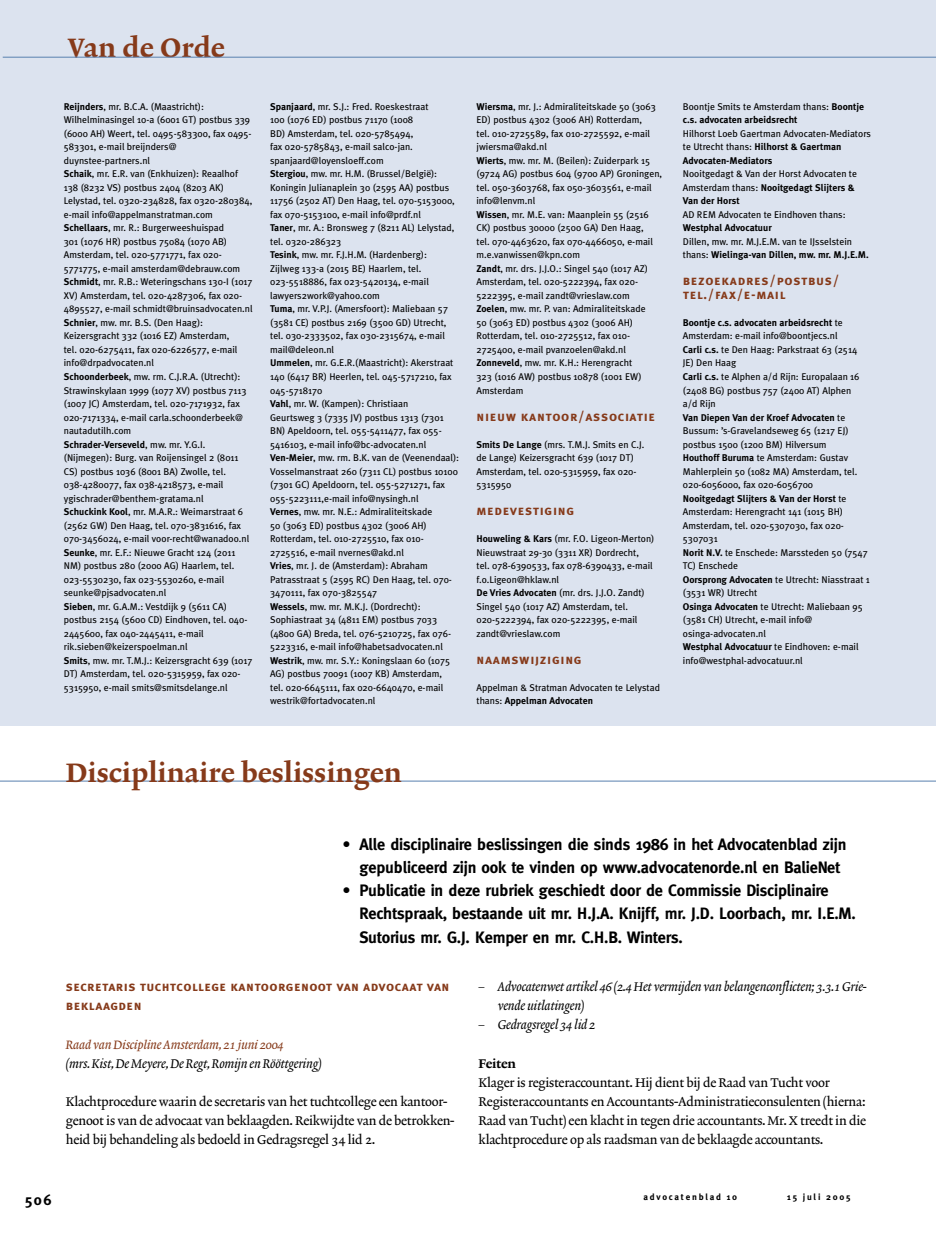
<style>
.page{position:relative;width:936px;height:1234px;background:#fff}
.page>*{position:absolute;margin:0;border:0;box-sizing:border-box;transform-origin:0 0}
.t1{font:500 27px "Lexicon No 2 Roman D";color:#863a1a}
.t2{font:700 16.5px/23.1px "Meta";letter-spacing:-.01em;color:#000}
.t3{font:700 15px "Meta";color:#000}
.t4{font:13.5px/13.5px "Meta Plus Bold Caps";letter-spacing:.05em;color:#863a1a}
.t5{font:13.5px/19px "Meta Plus Bold Caps";letter-spacing:.03em;color:#863a1a}
.t6{font:500 12.75px/19px "Lexicon No 2 Roman A";letter-spacing:-.02em;color:#000}
.t7{font:500 12.75px/19px "Lexicon No 2 Italic A";letter-spacing:-.02em;color:#000}
.t8{font:500 12.75px "Lexicon No 1 Italic A";letter-spacing:-.02em;color:#863a1a}
.t9{font:500 12.75px "Lexicon No 2 Roman D";letter-spacing:-.02em;color:#000}
.t10{font:9.75px/13.5px "Meta Plus";color:#000}
.t11{font:700 9.75px/13.5px "Meta Plus";color:#000}
.t12{font:700 9px "Meta Plus";letter-spacing:.195em;color:#000}
.s1{font-weight:700}
.s2{font-weight:400}
</style>
<div class="page">
<div style="left:0;top:0;width:935px;height:725px;background:#dce3ef"></div>
<hr style="left:3px;top:57px;width:932px;height:1px;background:#6187b3">
<hr style="left:0;top:780px;width:935px;height:1px;background:#6187b3">
<h1 class="t1" style="left:67px;top:32px;width:159px">Van de Orde</h1>
<p class="t10" style="left:64px;top:99px;width:190px"><span class="s1">Reijnders</span>, mr. B.C.A. (Maastricht):<br>Wilhelminasingel 10-a (6001 GT) postbus 339 (6000 AH) Weert, tel. 0495-583300, fax 0495- 583301, e-mail breijnders@ duynstee-partners.nl<br><span class="s1">Schaik</span>, mr. E.R. van (Enkhuizen): Reaalhof 138 (8232 VS) postbus 2404 (8203 AK)<br>Lelystad, tel. 0320-234828, fax 0320-280384, e-mail info@appelmanstratman.com <span class="s1">Schellaars</span>, mr. R.: Burgerweeshuispad<br>301 (1076 HR) postbus 75084 (1070 AB)<br>Amsterdam, tel. 020-5771771, fax 020- 5771775, e-mail amsterdam@debrauw.com <span class="s1">Schmidt</span>, mr. R.B.: Weteringschans 130-I (1017<br>XV) Amsterdam, tel. 020-4287306, fax 020- 4895527, e-mail schmidt@bruinsadvocaten.nl <span class="s1">Schnier</span>, mw. mr. B.S. (Den Haag):<br>Keizersgracht 332 (1016 EZ) Amsterdam,<br>tel. 020-6275411, fax 020-6226577, e-mail info@drpadvocaten.nl<br><span class="s1">Schoonderbeek</span>, mw. rm. C.J.R.A. (Utrecht):<br>Strawinskylaan 1999 (1077 XV) postbus 7113 (1007 JC) Amsterdam, tel. 020-7171932, fax 020-7171334, e-mail carla.schoonderbeek@ nautadutilh.com<br><span class="s1">Schrader-Verseveld</span>, mw. mr. Y.G.I. (Nijmegen): Burg. van Roijensingel 2 (8011<br>CS) postbus 1036 (8001 BA) Zwolle, tel.<br>038-4280077, fax 038-4218573, e-mail ygischrader@benthem-gratama.nl<br><span class="s1">Schuckink Kool</span>, mr. M.A.R.: Weimarstraat 6 (2562 GW) Den Haag, tel. 070-3831616, fax 070-3456024, e-mail voor-recht@wanadoo.nl <span class="s1">Seunke</span>, mr. E.F.: Nieuwe Gracht 124 (2011<br>NM) postbus 280 (2000 AG) Haarlem, tel.<br>023-5530230, fax 023-5530260, e-mail seunke@pjsadvocaten.nl<br><span class="s1">Sieben</span>, mr. G.A.M.: Vestdijk 9 (5611 CA) postbus 2154 (5600 CD) Eindhoven, tel. 040- 2445600, fax 040-2445411, e-mail rik.sieben@keizerspoelman.nl<br><span class="s1">Smits</span>, mw. mr. T.M.J.: Keizersgracht 639 (1017<br>DT) Amsterdam, tel. 020-5315959, fax 020- 5315950, e-mail smits@smitsdelange.nl</p>
<p class="t10" style="left:270px;top:99px;width:190px"><span class="s1">Spanjaard</span>, mr. S.J.: Fred. Roeskestraat<br>100 (1076 ED) postbus 71170 (1008<br>BD) Amsterdam, tel. 020-5785494,<br>fax 020-5785843, e-mail salco-jan. spanjaard@loyensloeff.com<br><span class="s1">Stergiou</span>, mw. mr. H.M. (Brussel/België):<br>Koningin Julianaplein 30 (2595 AA) postbus 11756 (2502 AT) Den Haag, tel. 070-5153000, fax 070-5153100, e-mail info@prdf.nl<br><span class="s1">Taner</span>, mr. A.: Bronsweg 7 (8211 AL) Lelystad, tel. 0320-286323<br><span class="s1">Tesink</span>, mw. mr. F.J.H.M. (Hardenberg):<br>Zijlweg 133-a (2015 BE) Haarlem, tel.<br>023-5518886, fax 023-5420134, e-mail lawyers2work@yahoo.com<br><span class="s1">Tuma</span>, mr. V.P.J. (Amersfoort): Maliebaan 57 (3581 CE) postbus 2169 (3500 GD) Utrecht, tel. 030-2333502, fax 030-2315674, e-mail mail@deleon.nl<br><span class="s1">Ummelen</span>, mr. G.E.R.(Maastricht): Akerstraat 140 (6417 BR) Heerlen, tel. 045-5717210, fax 045-5718170<br><span class="s1">Vahl</span>, mr. W. (Kampen): Christiaan<br>Geurtsweg 3 (7335 JV) postbus 1313 (7301<br>BN) Apeldoorn, tel. 055-5411477, fax 055- 5416103, e-mail info@bc-advocaten.nl <span class="s1">Ven-Meier</span>, mw. rm. B.K. van de (Veenendaal):<br>Vosselmanstraat 260 (7311 CL) postbus 10100 (7301 GC) Apeldoorn, tel. 055-5271271, fax 055-5223111,e-mail info@nysingh.nl<br><span class="s1">Vernes</span>, mw. mr. N.E.: Admiraliteitskade<br>50 (3063 ED) postbus 4302 (3006 AH)<br>Rotterdam, tel. 010-2725510, fax 010- 2725516, e-mail nvernes@akd.nl<br><span class="s1">Vries</span>, mr. J. de (Amsterdam): Abraham Patrasstraat 5 (2595 RC) Den Haag, tel. 070- 3470111, fax 070-3825547<br><span class="s1">Wessels</span>, mw. mr. M.K.J. (Dordrecht):<br>Sophiastraat 34 (4811 EM) postbus 7033 (4800 GA) Breda, tel. 076-5210725, fax 076- 5223316, e-mail info@habetsadvocaten.nl <span class="s1">Westrik</span>, mw. mr. S.Y.: Koningslaan 60 (1075<br>AG) postbus 70091 (1007 KB) Amsterdam,<br>tel. 020-6645111, fax 020-6640470, e-mail westrik@fortadvocaten.nl</p>
<p class="t10" style="left:476px;top:99px;width:187px"><span class="s1">Wiersma</span>, mr. J.: Admiraliteitskade 50 (3063<br>ED) postbus 4302 (3006 AH) Rotterdam,<br>tel. 010-2725589, fax 010-2725592, e-mail jwiersma@akd.nl<br><span class="s1">Wierts</span>, mw. mr. M. (Beilen): Zuiderpark 15 (9724 AG) postbus 604 (9700 AP) Groningen, tel. 050-3603768, fax 050-3603561, e-mail info@lenvm.nl<br><span class="s1">Wissen</span>, mr. M.E. van: Maanplein 55 (2516<br>CK) postbus 30000 (2500 GA) Den Haag,<br>tel. 070-4463620, fax 070-4466050, e-mail m.e.vanwissen@kpn.com<br><span class="s1">Zandt</span>, mr. drs. J.J.O.: Singel 540 (1017 AZ)<br>Amsterdam, tel. 020-5222394, fax 020- 5222395, e-mail zandt@vrieslaw.com <span class="s1">Zoelen</span>, mw. mr. P. van: Admiraliteitskade<br>50 (3063 ED) postbus 4302 (3006 AH)<br>Rotterdam, tel. 010-2725512, fax 010- 2725400, e-mail pvanzoelen@akd.nl <span class="s1">Zonneveld</span>, mw. mr. K.H.: Herengracht<br>323 (1016 AW) postbus 10878 (1001 EW)<br>Amsterdam</p>
<h3 class="t4" style="left:476px;top:409px;width:180px">nieuw kantoor/associatie</h3>
<p class="t10" style="left:476px;top:437px;width:169px"><span class="s1">Smits De Lange</span> (mrs. T.M.J. Smits en C.J. de Lange) Keizersgracht 639 (1017 DT)<br>Amsterdam, tel. 020-5315959, fax 020-<br>5315950</p>
<h3 class="t4" style="left:476px;top:503px;width:99px">medevestiging</h3>
<p class="t10" style="left:476px;top:531px;width:179px"><span class="s1">Houweling &amp; Kars</span> (mr. F.O. Ligeon-Merton)<br>Nieuwstraat 29-30 (3311 XR) Dordrecht, tel. 078-6390533, fax 078-6390433, e-mail f.o.Ligeon@hklaw.nl<br><span class="s1">De Vries Advocaten</span> (mr. drs. J.J.O. Zandt)<br>Singel 540 (1017 AZ) Amsterdam, tel.<br>020-5222394, fax 020-5222395, e-mail zandt@vrieslaw.com</p>
<h3 class="t4" style="left:476px;top:652px;width:107px">naamswijziging</h3>
<p class="t10" style="left:476px;top:680px;width:185px">Appelman &amp; Stratman Advocaten te Lelystad thans: <span class="s1">Appelman Advocaten</span></p>
<p class="t11" style="left:682px;top:100px;width:183px"><span class="s2">Boontje Smits te Amsterdam thans:</span> Boontje c.s. advocaten arbeidsrecht</p>
<p class="t10" style="left:682px;top:126px;width:190px">Hilhorst Loeb Gaertman Advocaten-Mediators te Utrecht thans: <span class="s1">Hilhorst &amp; Gaertman<br>Advocaten-Mediators</span></p>
<p class="t10" style="left:682px;top:167px;width:176px">Nooitgedagt &amp; Van der Horst Advocaten te<br>Amsterdam thans: <span class="s1">Nooitgedagt Slijters &amp;<br>Van der Horst</span></p>
<p class="t10" style="left:682px;top:207px;width:164px">AD REM Advocaten te Eindhoven thans:</p>
<p class="t11" style="left:682px;top:221px;width:90px">Westphal Advocatuur</p>
<p class="t10" style="left:682px;top:234px;width:187px">Dillen, mw. mr. M.J.E.M. van te IJsselstein thans: <span class="s1">Wielinga-van Dillen, mw. mr. M.J.E.M.</span></p>
<h3 class="t4" style="left:682px;top:274px;width:158px">bezoekadres/postbus/ tel./fax/e-mail</h3>
<p class="t10" style="left:682px;top:315px;width:188px"><span class="s1">Boontje c.s. advocaten arbeidsrecht</span> te<br>Amsterdam: e-mail info@boontjecs.nl<br><span class="s1">Carli c.s.</span> te Den Haag: Parkstraat 63 (2514<br>JE) Den Haag<br><span class="s1">Carli c.s.</span> te Alphen a/d Rijn: Europalaan 16 (2408 BG) postbus 757 (2400 AT) Alphen<br>a/d Rijn<br><span class="s1">Van Diepen Van der Kroef Advocaten</span> te<br>Bussum: ’s-Gravelandseweg 65 (1217 EJ) postbus 1500 (1200 BM) Hilversum<br><span class="s1">Houthoff Buruma</span> te Amsterdam: Gustav<br>Mahlerplein 50 (1082 MA) Amsterdam, tel.<br>020-6056000, fax 020-6056700<br><span class="s1">Nooitgedagt Slijters &amp; Van der Horst</span> te<br>Amsterdam: Herengracht 141 (1015 BH)<br>Amsterdam, tel. 020-5307030, fax 020-<br>5307031<br><span class="s1">Norit N.V.</span> te Enschede: Marssteden 50 (7547<br>TC) Enschede<br><span class="s1">Oorsprong Advocaten</span> te Utrecht: Niasstraat 1 (3531 WR) Utrecht<br><span class="s1">Osinga Advocaten</span> te Utrecht: Maliebaan 95 (3581 CH) Utrecht, e-mail info@ osinga-advocaten.nl<br><span class="s1">Westphal Advocatuur</span> te Eindhoven: e-mail info@westphal-advocatuur.nl</p>
<h1 class="t1" style="left:66px;top:756px;width:337px">Disciplinaire beslissingen</h1>
<h2 class="t2" style="left:359px;top:832px;width:488px;text-indent:-17px">• Alle disciplinaire beslissingen die sinds 1986 in het Advocatenblad zijn gepubliceerd zijn ook te vinden op www.advocatenorde.nl en BalieNet</h2>
<h2 class="t2" style="left:359px;top:878px;width:498px;text-indent:-17px">• Publicatie in deze rubriek geschiedt door de Commissie Disciplinaire<br>Rechtspraak, bestaande uit mr. H.J.A. Knijff, mr. J.D. Loorbach, mr. I.E.M.<br>Sutorius mr. G.J. Kemper en mr. C.H.B. Winters.</h2>
<h3 class="t5" style="left:66px;top:976px;width:385px">secretaris tuchtcollege kantoorgenoot van advocaat van beklaagden</h3>
<h3 class="t8" style="left:66px;top:1036px;width:219px">Raad van Discipline Amsterdam, 21 juni 2004</h3>
<h3 class="t7" style="left:66px;top:1053px;width:257px">(mrs. Kist, De Meyere, De Regt, Romijn en Rööttgering)</h3>
<h3 class="t6" style="left:66px;top:1092px;width:390px">Klachtprocedure waarin de secretaris van het tuchtcollege een kantoor&shy;genoot is van de advocaat van beklaagden. Reikwijdte van de betrokken&shy;heid bij behandeling als bedoeld in Gedragsregel 34 lid 2.</h3>
<h3 class="t7" style="left:497px;top:977px;width:369px;text-indent:-19px">– Advocatenwet artikel 46 (2.4 Het vermijden van belangenconflicten; 3.3.1 Grie&shy;vende uitlatingen)</h3>
<h3 class="t7" style="left:478px;top:1015px;width:118px">– Gedragsregel 34 lid 2</h3>
<h3 class="t9" style="left:478px;top:1055px;width:39px">Feiten</h3>
<p class="t6" style="left:478px;top:1073px;width:389px">Klager is registeraccountant. Hij dient bij de Raad van Tucht voor Registeraccountants en Accountants-Administratieconsulenten (hierna:<br>Raad van Tucht) een klacht in tegen drie accountants. Mr. X treedt in die klachtprocedure op als raadsman van de beklaagde accountants.</p>
<h3 class="t3" style="left:25px;top:1190px;width:28px">506</h3>
<p class="t12" style="left:643px;top:1191px;width:95px">advocatenblad 10</p>
<p class="t12" style="left:787px;top:1191px;width:65px">15 juli 2005</p>
</div>
